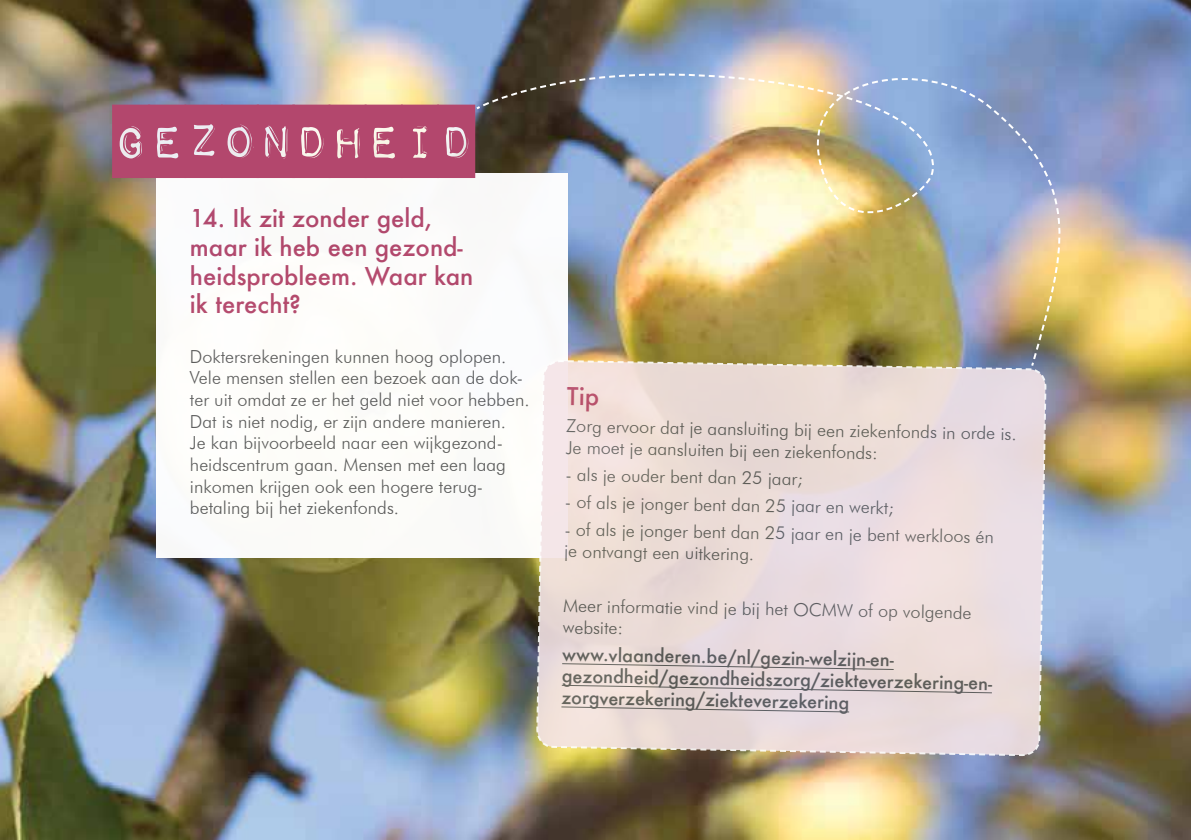
<style>
.page{position:relative;width:1191px;height:840px;background:#fff}
.page>*{position:absolute;margin:0;border:0;box-sizing:border-box;transform-origin:0 0}
.t1{font:60px "Impact Label";color:#b3476d}
.t2{font:500 24px/28.8px "Futura";color:#b3476d}
.t3{font:300 18px/21.6px "Futura BT";color:#58595b}
.t4{font:500 18px/21.6px "Futura";color:#58595b}
</style>
<div class="page">
<img style="left:0;top:0;width:1191px;height:839px">
<div style="left:117px;top:114px;width:354px;height:58px;background:#f1f0ef"></div>
<div style="left:156px;top:173px;width:411px;height:384px;background:#fff"></div>
<img style="left:480px;top:60px;width:603px;height:696px">
<h1 class="t1" style="left:113px;top:104px;width:363px">GEZONDHEID</h1>
<h2 class="t2" style="left:190px;top:203px;width:285px">14. Ik zit zonder geld, maar ik heb een gezond&shy;heidsprobleem. Waar kan ik terecht?</h2>
<p class="t3" style="left:190px;top:345px;width:341px">Doktersrekeningen kunnen hoog oplopen.<br>Vele mensen stellen een bezoek aan de dok&shy;ter uit omdat ze er het geld niet voor hebben.<br>Dat is niet nodig, er zijn andere manieren.<br>Je kan bijvoorbeeld naar een wijkgezond&shy;heidscentrum gaan. Mensen met een laag inkomen krijgen ook een hogere terug&shy;betaling bij het ziekenfonds.</p>
<p class="t3" style="left:566px;top:414px;width:452px;rotate:1deg">Zorg ervoor dat je aansluiting bij een ziekenfonds in orde is.<br>Je moet je aansluiten bij een ziekenfonds:</p>
<p class="t3" style="left:565px;top:463px;width:239px;rotate:1deg">- als je ouder bent dan 25 jaar;</p>
<p class="t3" style="left:565px;top:490px;width:330px;rotate:1deg">- of als je jonger bent dan 25 jaar en werkt;</p>
<p class="t3" style="left:565px;top:518px;width:431px;rotate:1deg">- of als je jonger bent dan 25 jaar en je bent werkloos én je ontvangt een uitkering.</p>
<p class="t3" style="left:563px;top:594px;width:410px;rotate:1deg">Meer informatie vind je bij het OCMW of op volgende website:</p>
<p class="t4" style="left:562px;top:642px;width:437px;rotate:1deg">www.vlaanderen.be/nl/gezin-welzijn-en&shy;gezondheid/gezondheidszorg/ziekteverzekering-en&shy;zorgverzekering/ziekteverzekering</p>
</div>
